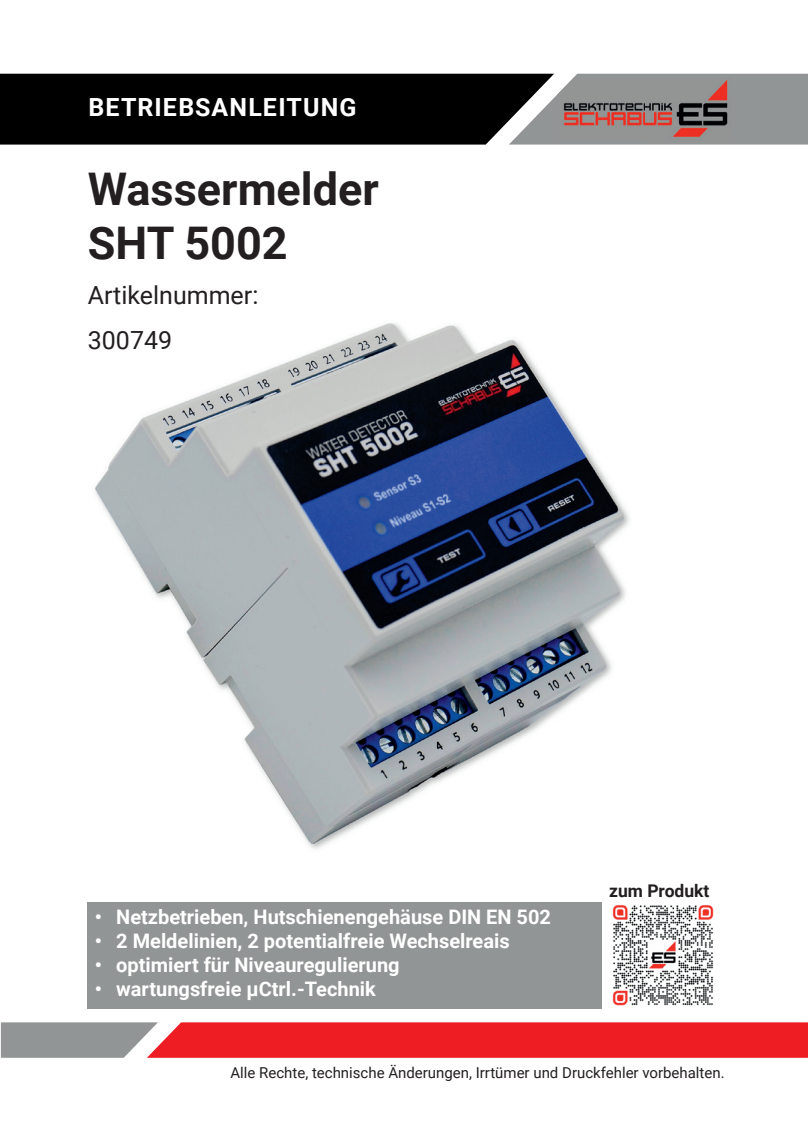
<style>
.page{position:relative;width:808px;height:1134px;background:#fff}
.page>*{position:absolute;margin:0;border:0;box-sizing:border-box;transform-origin:0 0}
.t1{font:700 45px/54px "Roboto";color:#231f20}
.t2{font:25px/45px "Roboto";color:#231f20}
.t3{font:700 25px "Roboto";letter-spacing:.045em;color:#fff}
.t4{font:700 20px "Roboto";color:#fff}
.t5{font:700 17.5px "Roboto";color:#231f20}
.t6{font:15px "Roboto";color:#231f20}
</style>
<div class="page">
<svg style="left:1px;top:1022px;width:807px;height:36px;background:#df3b40"></svg>
<div style="left:554px;top:74px;width:254px;height:71px;background:#929595"></div>
<svg style="left:0;top:74px;width:554px;height:71px;background:#0e0e0e"></svg>
<img style="left:558px;top:78px;width:175px;height:63px">
<img style="left:94px;top:323px;width:536px;height:526px">
<img style="left:612px;top:905px;width:102px;height:101px">
<div style="left:88px;top:902px;width:514px;height:106px;background:#929595"></div>
<p class="t3" style="left:89px;top:90px;width:269px">BETRIEBSANLEITUNG</p>
<h1 class="t1" style="left:88px;top:161px;width:293px">Wassermelder<br>SHT 5002</h1>
<p class="t2" style="left:88px;top:272px;width:172px">Artikelnummer:<br>300749</p>
<p class="t4" style="left:95px;top:903px;width:458px">• Netzbetrieben, Hutschienengehäuse DIN EN 502</p>
<p class="t4" style="left:95px;top:927px;width:416px">• 2 Meldelinien, 2 potentialfreie Wechselreais</p>
<p class="t4" style="left:95px;top:951px;width:306px">• optimiert für Niveauregulierung</p>
<p class="t4" style="left:95px;top:975px;width:282px">• wartungsfreie µCtrl.-Technik</p>
<p class="t5" style="left:609px;top:878px;width:102px">zum Produkt</p>
<p class="t6" style="left:230px;top:1062px;width:496px">Alle Rechte, technische Änderungen, Irrtümer und Druckfehler vorbehalten.</p>
</div>
